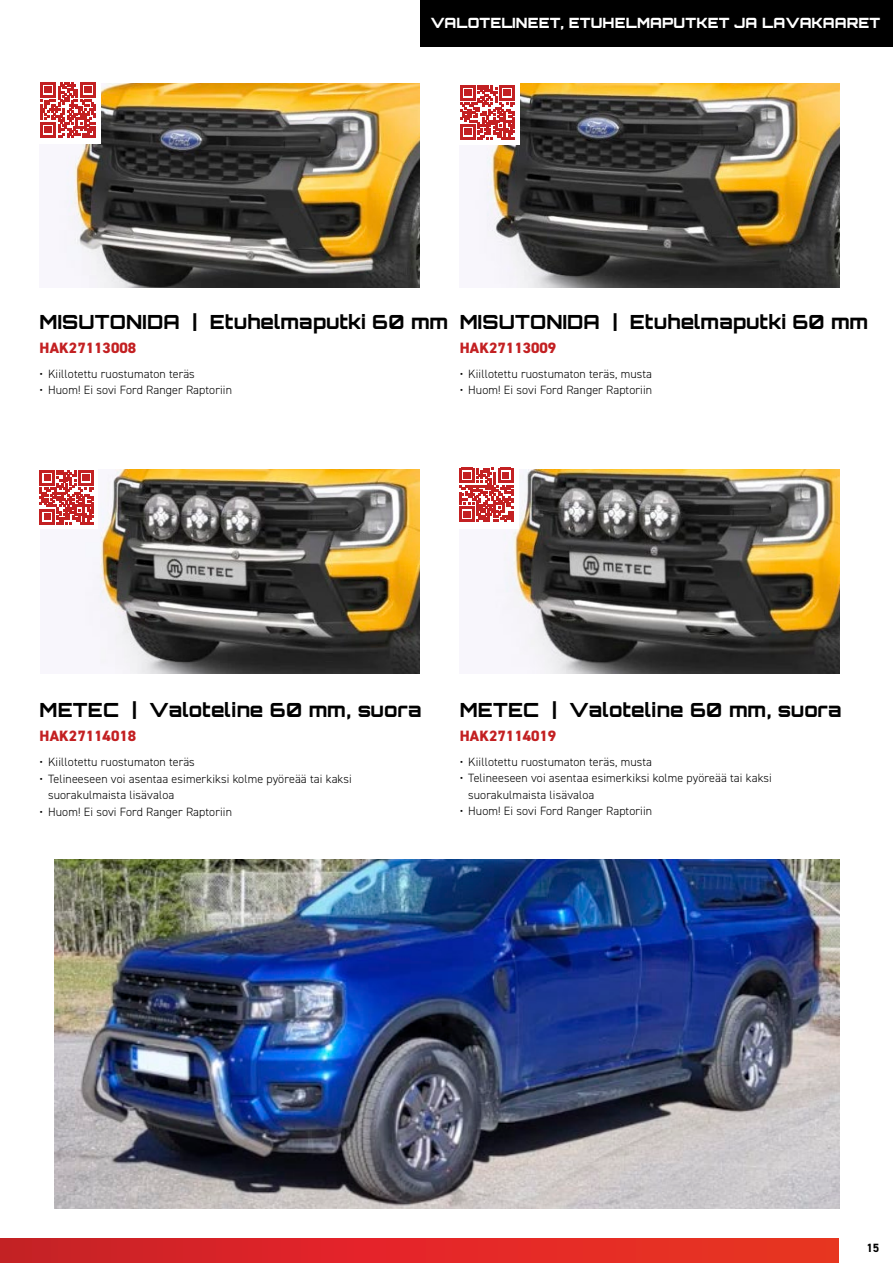
<style>
.page{position:relative;width:893px;height:1263px;background:#fff}
.page>*{position:absolute;margin:0;border:0;box-sizing:border-box;transform-origin:0 0}
.t1{font:19.5px "Orbitron";letter-spacing:.01em;color:#000}
.t2{font:800 15px "DIN2014";color:#c32022}
.t3{font:14.1px "Orbitron";letter-spacing:.01em;color:#fff}
.t4{font:300 12px/16.5px "DIN2014";letter-spacing:.01em;color:#000}
.t5{font:700 12px "DIN2014";color:#000}
</style>
<div class="page">
<img style="left:496px;top:469px;width:343px;height:204px">
<div style="left:456px;top:467px;width:62px;height:62px;background:#fff"></div>
<img style="left:64px;top:83px;width:355px;height:205px">
<div style="left:38px;top:81px;width:63px;height:62px;background:#fff"></div>
<img style="left:484px;top:83px;width:355px;height:205px">
<div style="left:458px;top:82px;width:62px;height:62px;background:#fff"></div>
<img style="left:85px;top:469px;width:334px;height:204px">
<div style="left:36px;top:467px;width:62px;height:62px;background:linear-gradient(to right,#fff,#fff)"></div>
<div style="left:421px;top:0;width:472px;height:46px;background:#000"></div>
<svg style="left:40px;top:82px;width:56px;height:56px"></svg>
<svg style="left:460px;top:85px;width:55px;height:54px"></svg>
<svg style="left:40px;top:470px;width:53px;height:54px"></svg>
<svg style="left:459px;top:468px;width:54px;height:54px"></svg>
<img style="left:54px;top:859px;width:785px;height:350px">
<div style="left:0;top:1238px;width:839px;height:25px;background:linear-gradient(to right,#cd1e29,#ef3324)"></div>
<p class="t3" style="left:430px;top:15px;width:451px">VALOTELINEET, ETUHELMAPUTKET JA LAVAKAARET</p>
<h1 class="t1" style="left:40px;top:309px;width:410px">MISUTONIDA | Etuhelmaputki 60 mm</h1>
<p class="t2" style="left:40px;top:337px;width:98px">HAK27113008</p>
<p class="t4" style="left:40px;top:365px;width:157px">• Kiillotettu ruostumaton teräs</p>
<p class="t4" style="left:40px;top:382px;width:194px">• Huom! Ei sovi Ford Ranger Raptoriin</p>
<h1 class="t1" style="left:460px;top:309px;width:410px">MISUTONIDA | Etuhelmaputki 60 mm</h1>
<p class="t2" style="left:460px;top:337px;width:98px">HAK27113009</p>
<p class="t4" style="left:460px;top:365px;width:194px">• Kiillotettu ruostumaton teräs, musta</p>
<p class="t4" style="left:460px;top:382px;width:194px">• Huom! Ei sovi Ford Ranger Raptoriin</p>
<h1 class="t1" style="left:40px;top:698px;width:384px">METEC | Valoteline 60 mm, suora</h1>
<p class="t2" style="left:40px;top:726px;width:98px">HAK27114018</p>
<p class="t4" style="left:40px;top:754px;width:157px">• Kiillotettu ruostumaton teräs</p>
<p class="t4" style="left:48px;top:770px;width:305px;text-indent:-9px">• Telineeseen voi asentaa esimerkiksi kolme pyöreää tai kaksi suorakulmaista lisävaloa</p>
<p class="t4" style="left:40px;top:803px;width:194px">• Huom! Ei sovi Ford Ranger Raptoriin</p>
<h1 class="t1" style="left:460px;top:698px;width:384px">METEC | Valoteline 60 mm, suora</h1>
<p class="t2" style="left:460px;top:726px;width:98px">HAK27114019</p>
<p class="t4" style="left:460px;top:753px;width:194px">• Kiillotettu ruostumaton teräs, musta</p>
<p class="t4" style="left:468px;top:770px;width:305px;text-indent:-9px">• Telineeseen voi asentaa esimerkiksi kolme pyöreää tai kaksi suorakulmaista lisävaloa</p>
<p class="t4" style="left:460px;top:803px;width:194px">• Huom! Ei sovi Ford Ranger Raptoriin</p>
<p class="t5" style="left:866px;top:1240px;width:14px">15</p>
</div>
